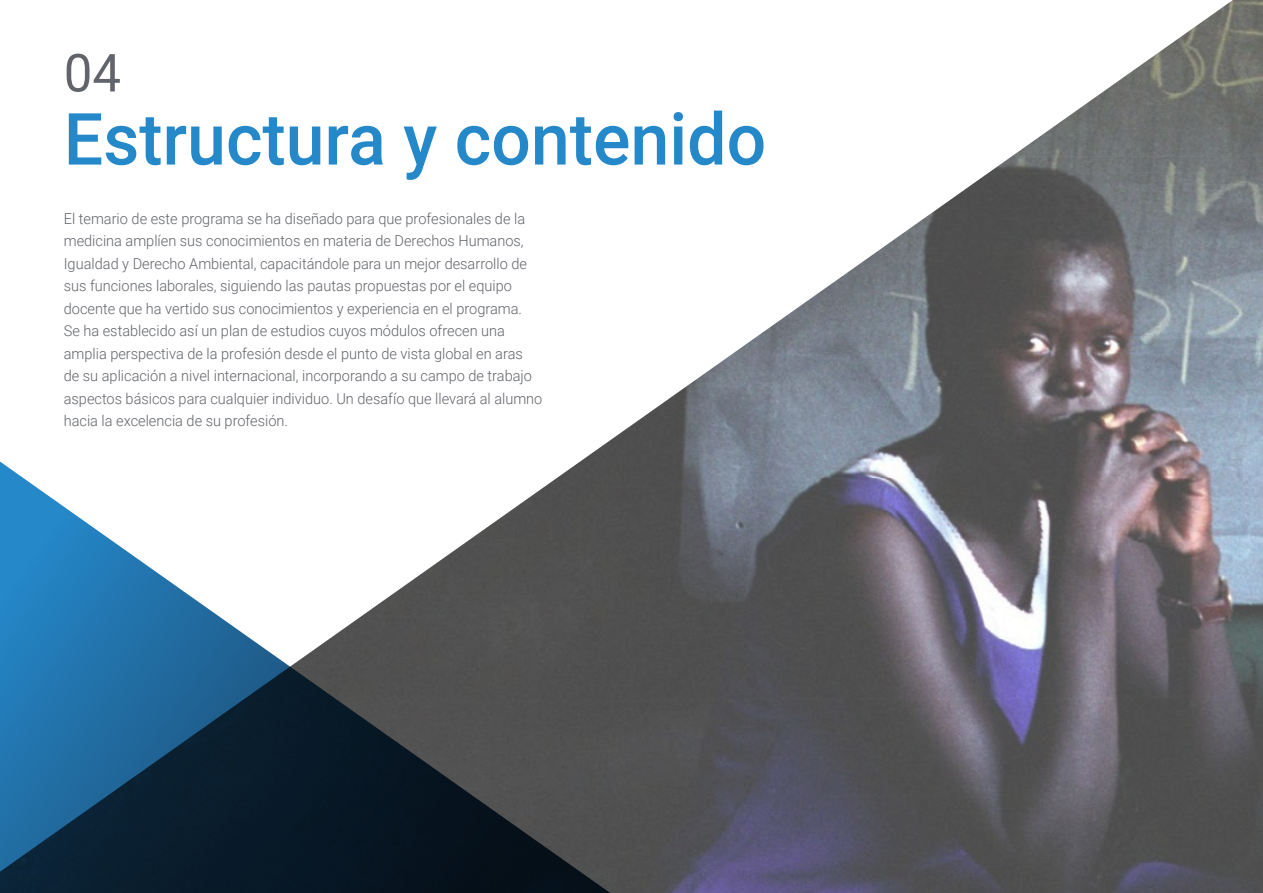
<style>
.page{position:relative;width:1263px;height:893px;background:#fff}
.page>*{position:absolute;margin:0;border:0;box-sizing:border-box;transform-origin:0 0}
.t1{font:500 72px "Roboto";color:#2488c9}
.t2{font:52.5px "Roboto";color:#61646a}
.t3{font:300 15px/22.5px "Roboto";color:#61646a}
</style>
<div class="page">
<img style="left:602px;top:0;width:661px;height:893px">
<svg style="left:0;top:446px;width:640px;height:447px"></svg>
<h2 class="t2" style="left:64px;top:36px;width:59px">04</h2>
<h1 class="t1" style="left:64px;top:89px;width:704px">Estructura y contenido</h1>
<p class="t3" style="left:64px;top:207px;width:480px">El temario de este programa se ha diseñado para que profesionales de la medicina amplíen sus conocimientos en materia de Derechos Humanos, Igualdad y Derecho Ambiental, capacitándole para un mejor desarrollo de sus funciones laborales, siguiendo las pautas propuestas por el equipo docente que ha vertido sus conocimientos y experiencia en el programa.<br>Se ha establecido así un plan de estudios cuyos módulos ofrecen una amplia perspectiva de la profesión desde el punto de vista global en aras<br>de su aplicación a nivel internacional, incorporando a su campo de trabajo aspectos básicos para cualquier individuo. Un desafío que llevará al alumno hacia la excelencia de su profesión.</p>
</div>
